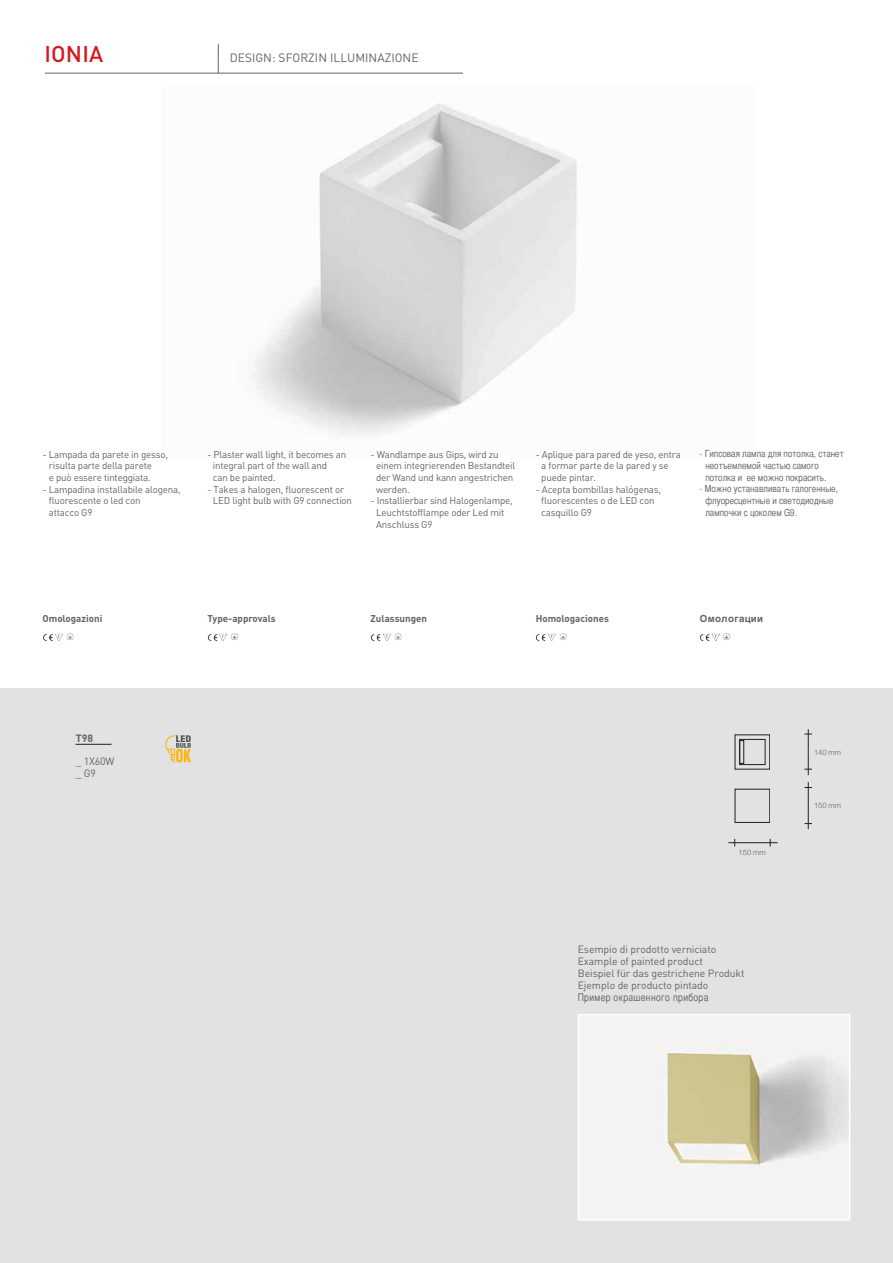
<style>
.page{position:relative;width:893px;height:1263px;background:#fff}
.page>*{position:absolute;margin:0;border:0;box-sizing:border-box;transform-origin:0 0}
.t1{font:500 22.5px "DIN";letter-spacing:.01em;color:#d7171f}
.t2{font:12px "DIN";color:#636366}
.t3{font:10.5px/12px "DIN";letter-spacing:-.01em;color:#636366}
.t4{font:10.5px "Helvetica CY Plain";letter-spacing:.03em;color:#636366}
.t5{font:700 10.5px "DIN";color:#636366}
.t6{font:9.75px/11.7px "DIN";letter-spacing:-.02em;color:#636366}
.t7{font:9.75px/11.7px "Helvetica CY Plain";color:#636366}
.t8{font:700 9.75px "DIN";color:#636366}
.t9{font:700 9.75px "Helvetica Cyr";letter-spacing:.03em;color:#636366}
.t10{font:300 7.5px "Helvetica Neue";color:#636366}
</style>
<div class="page">
<div style="left:0;top:688px;width:893px;height:575px;background:#e1e2e4"></div>
<img style="left:251px;top:103px;width:326px;height:333px">
<svg style="left:43px;top:633px;width:31px;height:9px"></svg>
<svg style="left:207px;top:633px;width:31px;height:9px"></svg>
<svg style="left:370px;top:633px;width:31px;height:9px"></svg>
<svg style="left:536px;top:633px;width:30px;height:9px"></svg>
<svg style="left:700px;top:633px;width:30px;height:9px"></svg>
<hr style="left:76px;top:744px;width:36px;height:1px;background:#231f20">
<hr style="left:45px;top:73px;width:418px;height:1px;background:#636366">
<svg style="left:218px;top:44px;width:1px;height:29px"></svg>
<div style="left:735px;top:789px;width:35px;height:34px;border:1px solid #231f20"></div>
<div style="left:739px;top:739px;width:26px;height:26px;border:1px solid #231f20"></div>
<div style="left:739px;top:740px;width:5px;height:24px;border:1px solid #231f20"></div>
<hr style="left:728px;top:842px;width:50px;height:1px;background:#231f20">
<hr style="left:808px;top:782px;width:1px;height:47px;background:#231f20">
<hr style="left:808px;top:729px;width:1px;height:46px;background:#231f20">
<img style="left:581px;top:1017px;width:266px;height:200px">
<div style="left:578px;top:1014px;width:272px;height:206px;border:2px solid #fff"></div>
<svg style="left:165px;top:735px;width:26px;height:27px"></svg>
<h1 class="t1" style="left:44px;top:46px;width:60px">IONIA</h1>
<p class="t2" style="left:230px;top:51px;width:190px">DESIGN: SFORZIN ILLUMINAZIONE</p>
<p class="t6" style="left:49px;top:448px;width:121px;text-indent:-6px">- Lampada da parete in gesso, risulta parte della parete<br>e può essere tinteggiata.</p>
<p class="t6" style="left:49px;top:483px;width:133px;text-indent:-6px">- Lampadina installabile alogena, fluorescente o led con<br>attacco G9</p>
<p class="t6" style="left:213px;top:448px;width:135px;text-indent:-6px">- Plaster wall light, it becomes an integral part of the wall and<br>can be painted.</p>
<p class="t6" style="left:213px;top:483px;width:141px;text-indent:-6px">- Takes a halogen, fluorescent or<br>LED light bulb with G9 connection</p>
<p class="t6" style="left:376px;top:448px;width:141px;text-indent:-6px">- Wandlampe aus Gips, wird zu einem integrierenden Bestandteil der Wand und kann angestrichen werden.</p>
<p class="t6" style="left:376px;top:495px;width:138px;text-indent:-6px">- Installierbar sind Halogenlampe,<br>Leuchtstofflampe oder Led mit<br>Anschluss G9</p>
<p class="t6" style="left:541px;top:448px;width:141px;text-indent:-6px">- Aplique para pared de yeso, entra a formar parte de la pared y se puede pintar.</p>
<p class="t6" style="left:541px;top:483px;width:121px;text-indent:-6px">- Acepta bombillas halógenas, fluorescentes o de LED con casquillo G9</p>
<p class="t7" style="left:705px;top:448px;width:140px;text-indent:-6px">- Гипсовая лампа для потолка, станет неотъемлемой частью самого потолка и ее можно покрасить.</p>
<p class="t7" style="left:705px;top:483px;width:134px;text-indent:-6px">- Можно устанавливать галогенные, флуоресцентные и светодиодные лампочки с цоколем G9.</p>
<p class="t8" style="left:43px;top:615px;width:61px">Omologazioni</p>
<p class="t8" style="left:207px;top:615px;width:70px">Type-approvals</p>
<p class="t8" style="left:371px;top:615px;width:58px">Zulassungen</p>
<p class="t8" style="left:536px;top:615px;width:75px">Homologaciones</p>
<p class="t9" style="left:700px;top:615px;width:65px">Омологации</p>
<p class="t5" style="left:76px;top:734px;width:19px">T98</p>
<p class="t3" style="left:76px;top:755px;width:40px">_ 1X60W _ G9</p>
<p class="t10" style="left:739px;top:848px;width:29px">150 mm</p>
<p class="t3" style="left:578px;top:943px;width:168px">Esempio di prodotto verniciato<br>Example of painted product<br>Beispiel für das gestrichene Produkt<br>Ejemplo de producto pintado</p>
<p class="t4" style="left:578px;top:991px;width:132px">Пример окрашенного прибора</p>
<p class="t10" style="left:814px;top:748px;width:29px">140 mm</p>
<p class="t10" style="left:814px;top:800px;width:29px">150 mm</p>
</div>
